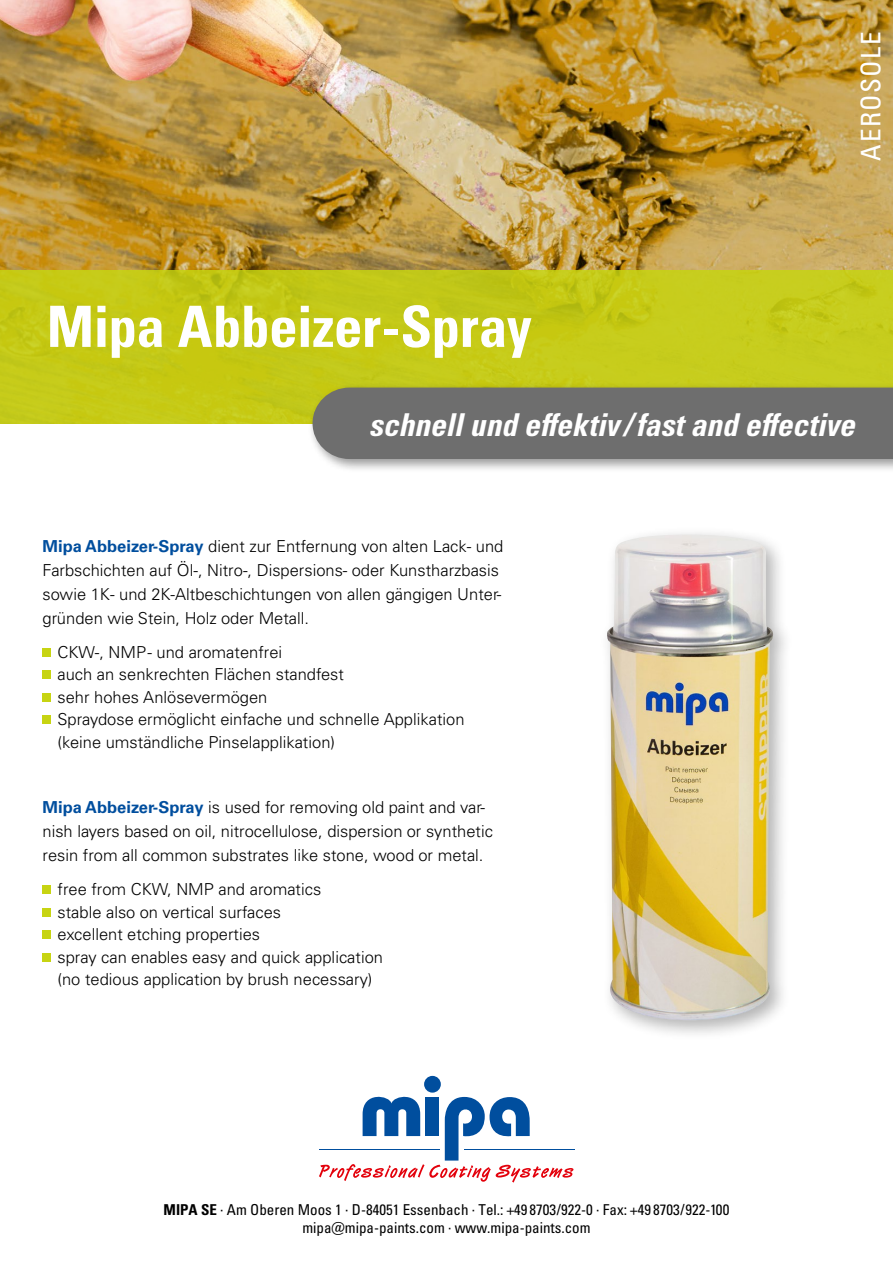
<style>
.page{position:relative;width:893px;height:1263px;background:#fff}
.page>*{position:absolute;margin:0;border:0;box-sizing:border-box;transform-origin:0 0}
.t1{font:57px "Univers LTCYR 67 Bold Cond";letter-spacing:-.01em;color:#fff}
.t2{font:31.5px "Univers LTCYR 67 Bold Cond Obl";color:#fff}
.t3{font:condensed 27px "Univers LTCYR 57";letter-spacing:.05em;color:#fff}
.t4{font:300 16.5px/22.5px "Univers LT Pro 45";color:#000}
.t5{font:condensed 15px/18px "Univers LTCYR 57";color:#000;text-align:center}
.s1{font-family:"Univers LT Pro 65";font-weight:700;color:#004e9e}
.s2{font-family:"Univers LTCYR 67 Bold Cond";font-stretch:normal}
</style>
<div class="page">
<img style="left:0;top:0;width:893px;height:270px">
<hr style="left:464px;top:1149px;width:110px;height:1px;background:#004e9e">
<div style="left:424px;top:1076px;width:17px;height:16px;background:#004e9e;border-radius:50%"></div>
<svg style="left:319px;top:1091px;width:254px;height:91px"></svg>
<div style="left:0;top:270px;width:893px;height:154px;background:#c6ca18"></div>
<div style="left:308px;top:383px;width:585px;height:90px;background:#000;opacity:.4"></div>
<div style="left:313px;top:388px;width:580px;height:71px;background:#6e6e6e"></div>
<div style="left:43px;top:648px;width:8px;height:8px;background:#c7d412"></div>
<div style="left:43px;top:671px;width:8px;height:8px;background:#c7d412"></div>
<div style="left:43px;top:693px;width:8px;height:8px;background:#c7d412"></div>
<div style="left:43px;top:716px;width:8px;height:8px;background:#c7d412"></div>
<div style="left:599px;top:526px;width:194px;height:515px;background:#000;opacity:.3"></div>
<img style="left:606px;top:534px;width:169px;height:486px">
<div style="left:43px;top:885px;width:8px;height:9px;background:#c7d412"></div>
<div style="left:43px;top:908px;width:8px;height:8px;background:#c7d412"></div>
<div style="left:43px;top:930px;width:8px;height:9px;background:#c7d412"></div>
<div style="left:43px;top:953px;width:8px;height:8px;background:#c7d412"></div>
<h1 class="t1" style="left:47px;top:292px;width:487px">Mipa Abbeizer-Spray</h1>
<h3 class="t3" style="left:854px;top:161px;width:130px;rotate:-90deg">AEROSOLE</h3>
<h2 class="t2" style="left:369px;top:405px;width:487px">schnell und effektiv /fast and effective</h2>
<p class="t4" style="left:43px;top:534px;width:462px;line-height:24px"><span class="s1">Mipa Abbeizer-Spray</span> dient zur Entfernung von alten Lack- und Farbschichten auf Öl-, Nitro-, Dispersions- oder Kunstharzbasis sowie 1K- und 2K-Altbeschichtungen von allen gängigen Unter&shy;gründen wie Stein, Holz oder Metall.</p>
<p class="t4" style="left:58px;top:641px;width:408px">CKW-, NMP - und aromatenfrei<br>auch an senkrechten Flächen standfest<br>sehr hohes Anlösevermögen<br>Spraydose ermöglicht einfache und schnelle Applikation (keine umständliche Pinselapplikation)</p>
<p class="t4" style="left:43px;top:795px;width:452px;line-height:24px"><span class="s1">Mipa Abbeizer-Spray</span> is used for removing old paint and var&shy;nish layers based on oil, nitrocellulose, dispersion or synthetic resin from all common substrates like stone, wood or metal.</p>
<p class="t4" style="left:58px;top:878px;width:327px">free from CKW, NMP and aromatics<br>stable also on vertical surfaces<br>excellent etching properties<br>spray can enables easy and quick application (no tedious application by brush necessary)</p>
<p class="t5" style="left:164px;top:1200px;width:567px"><span class="s2">MIPA SE</span> · Am Oberen Moos 1 · D-84051 Essenbach · Tel.: +49 8703/922-0 · Fax: +49 8703/922-100 mipa@mipa-paints.com · www.mipa-paints.com</p>
</div>
